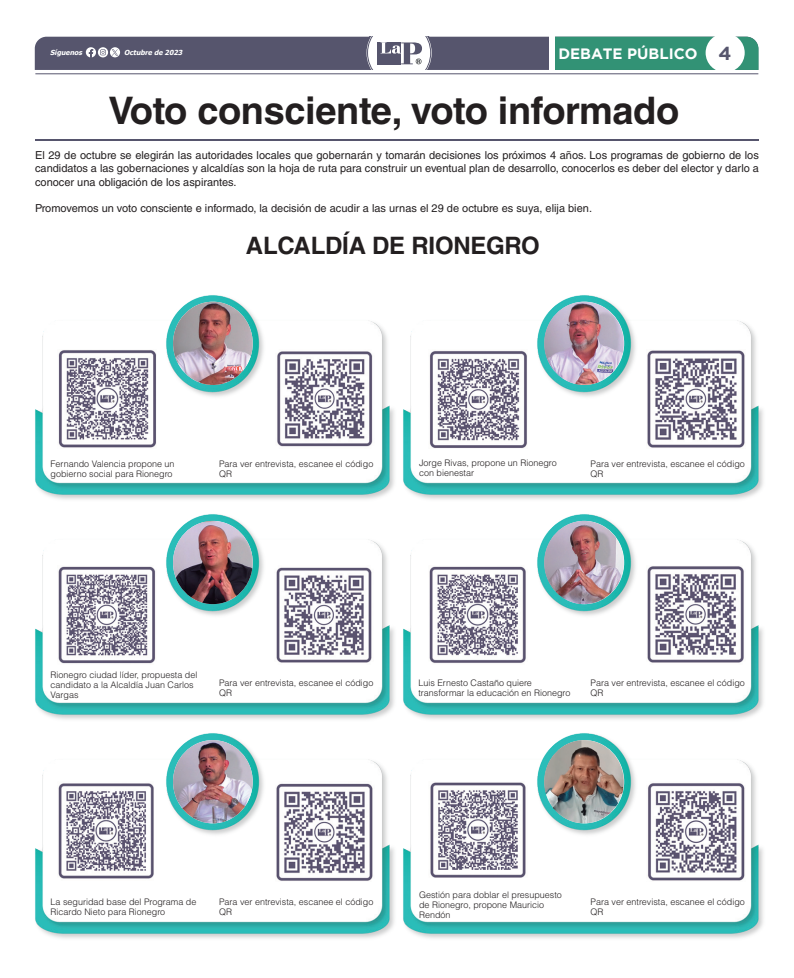
<style>
.page{position:relative;width:794px;height:978px;background:#fff}
.page>*{position:absolute;margin:0;border:0;box-sizing:border-box;transform-origin:0 0}
.t1{font:700 38px "Helvetica LT Std";letter-spacing:-.01em;color:#231f20}
.t2{font:700 24px "Helvetica LT Std";letter-spacing:-.01em;color:#231f20}
.t3{font:700 15px "Gotham";color:#fff}
.t4{font:11px/13.2px "Helvetica LT Std";color:#231f20;text-align:justify}
.t5{font:300 9px/10px "Helvetica LT Std";color:#231f20}
.t6{font:italic 700 6.9px "Tahoma";color:#fff}
.s1{font-size:18.9px;color:#56556d}
.s2{font-family:"Tahoma";font-weight:700;font-style:italic;font-size:10.8px;color:#fff}
</style>
<div class="page">
<hr style="left:35px;top:139px;width:723px;height:2px;background:#56556d">
<hr style="left:35px;top:73px;width:723px;height:1px;background:#56556d">
<svg style="left:35px;top:36px;width:723px;height:34px;background:#647982"></svg>
<img style="left:35px;top:321px;width:359px;height:179px">
<img style="left:163px;top:295px;width:105px;height:105px">
<img style="left:403px;top:320px;width:360px;height:180px">
<img style="left:535px;top:295px;width:104px;height:105px">
<img style="left:35px;top:540px;width:359px;height:180px">
<img style="left:163px;top:514px;width:105px;height:106px">
<img style="left:403px;top:539px;width:360px;height:181px">
<img style="left:535px;top:514px;width:104px;height:106px">
<img style="left:35px;top:760px;width:359px;height:179px">
<img style="left:163px;top:733px;width:105px;height:106px">
<img style="left:403px;top:759px;width:360px;height:180px">
<img style="left:535px;top:733px;width:104px;height:106px">
<img style="left:275px;top:350px;width:99px;height:99px">
<img style="left:57px;top:350px;width:99px;height:99px">
<img style="left:646px;top:350px;width:99px;height:99px">
<img style="left:429px;top:350px;width:99px;height:99px">
<img style="left:274px;top:566px;width:99px;height:99px">
<img style="left:57px;top:566px;width:99px;height:99px">
<img style="left:646px;top:566px;width:99px;height:99px">
<img style="left:429px;top:566px;width:99px;height:99px">
<img style="left:275px;top:782px;width:99px;height:99px">
<img style="left:57px;top:782px;width:99px;height:99px">
<img style="left:646px;top:782px;width:99px;height:99px">
<img style="left:429px;top:782px;width:99px;height:99px">
<img style="left:173px;top:302px;width:80px;height:83px">
<img style="left:544px;top:302px;width:80px;height:83px">
<img style="left:173px;top:521px;width:80px;height:83px">
<img style="left:544px;top:521px;width:80px;height:83px">
<img style="left:173px;top:740px;width:80px;height:83px">
<img style="left:544px;top:740px;width:80px;height:83px">
<p class="t6" style="left:50px;top:47px;width:35px">Síguenos</p>
<p class="t6" style="left:124px;top:48px;width:62px">Octubre de 2023</p>
<h3 class="t3" style="left:558px;top:45px;width:174px">DEBATE PÚBLICO <span class="s1">4</span></h3>
<h1 class="t1" style="left:108px;top:87px;width:572px">Voto consciente, voto informado</h1>
<p class="t4" style="left:35px;top:149px;width:725px">El 29 de octubre se elegirán las autoridades locales que gobernarán y tomarán decisiones los próximos 4 años. Los programas de gobierno de los candidatos a las gobernaciones y alcaldías son la hoja de ruta para construir un eventual plan de desarrollo, conocerlos es deber del elector y darlo a conocer una obligación de los aspirantes.</p>
<p class="t4" style="left:35px;top:202px;width:558px">Promovemos un voto consciente e informado, la decisión de acudir a las urnas el 29 de octubre es suya, elija bien.</p>
<h2 class="t2" style="left:246px;top:231px;width:295px">ALCALDÍA DE RIONEGRO</h2>
<p class="t5" style="left:419px;top:457px;width:139px">Jorge Rivas, propone un Rionegro con bienestar</p>
<p class="t5" style="left:51px;top:459px;width:126px">Fernando Valencia propone un gobierno social para Rionegro</p>
<p class="t5" style="left:219px;top:459px;width:156px">Para ver entrevista, escanee el código<br>QR</p>
<p class="t5" style="left:590px;top:459px;width:156px">Para ver entrevista, escanee el código<br>QR</p>
<p class="t5" style="left:51px;top:670px;width:148px">Rionegro ciudad líder, propuesta del candidato a la Alcaldía Juan Carlos<br>Vargas</p>
<p class="t5" style="left:418px;top:678px;width:154px">Luis Ernesto Castaño quiere transformar la educación en Rionegro</p>
<p class="t5" style="left:219px;top:678px;width:156px">Para ver entrevista, escanee el código<br>QR</p>
<p class="t5" style="left:590px;top:678px;width:156px">Para ver entrevista, escanee el código<br>QR</p>
<p class="t5" style="left:419px;top:890px;width:144px">Gestión para doblar el presupuesto de Rionegro, propone Mauricio<br>Rendón</p>
<p class="t5" style="left:51px;top:897px;width:324px;text-indent:168px">Para ver entrevista, escanee el código<br>Ricardo Nieto para Rionegro <span class="s2">Síguenos</span>QR</p>
<p class="t5" style="left:590px;top:897px;width:156px">Para ver entrevista, escanee el código<br>QR</p>
<p class="t5" style="left:51px;top:897px;width:147px">La seguridad base del Programa de</p>
</div>
